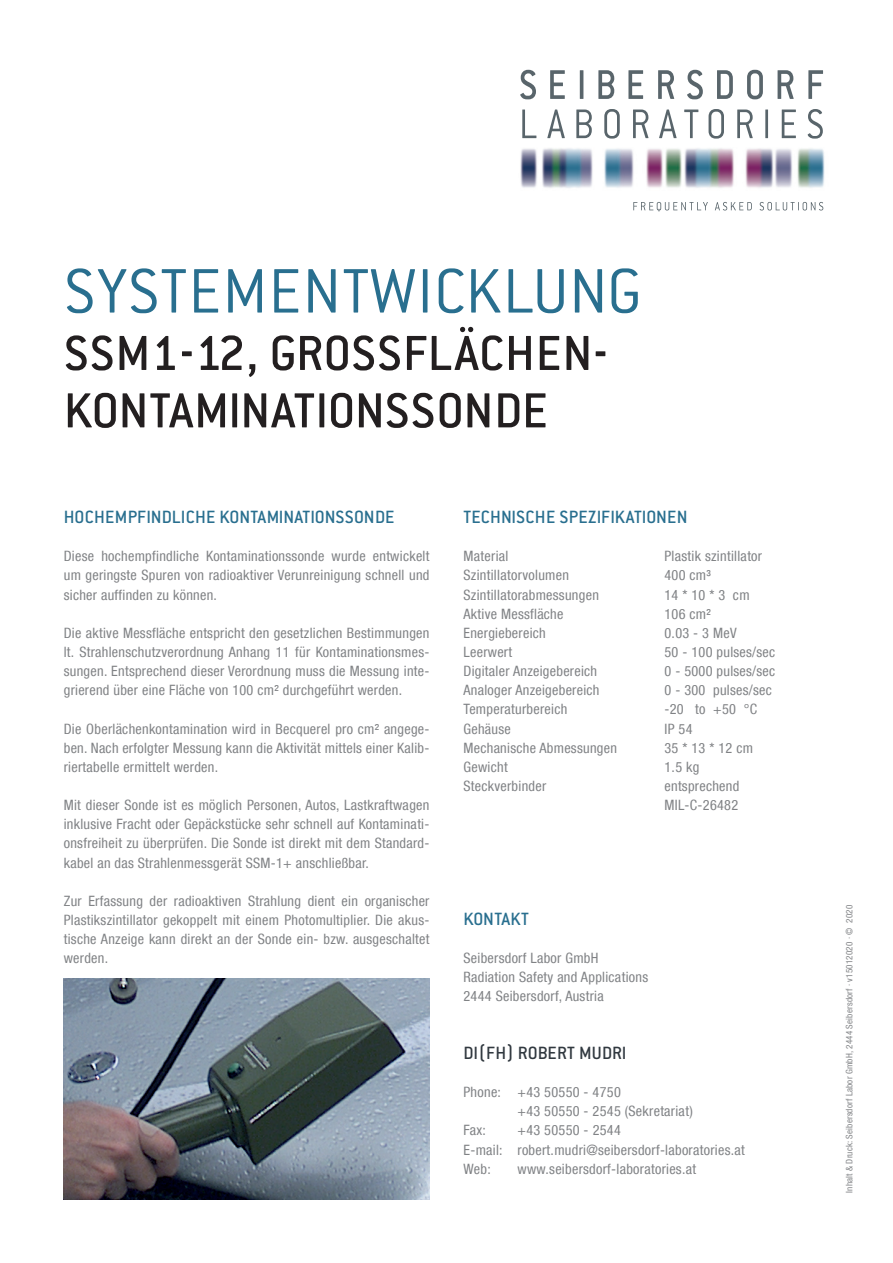
<style>
.page{position:relative;width:893px;height:1263px;background:#fff}
.page>*{position:absolute;margin:0;border:0;box-sizing:border-box;transform-origin:0 0}
.t1{font:300 69px "Conduit ITC Pro";letter-spacing:.015em;color:#296f8f}
.t2{font:500 54px/57.4px "Conduit ITC Pro";letter-spacing:.005em;color:#231f20}
.t3{font:500 19.5px "Conduit ITC Pro";letter-spacing:.015em;color:#296f8f}
.t4{font:500 19.5px "Conduit ITC Pro";color:#313940}
.t5{font:condensed 14.25px/19.2px "Helvetica Neue LT Com";letter-spacing:.02em;color:#808285;text-align:justify}
.t6{font:condensed 9px "Helvetica Neue LT Com";letter-spacing:.02em;color:#808285}
</style>
<div class="page">
<svg style="left:520px;top:70px;width:16px;height:29px"></svg>
<svg style="left:550px;top:70px;width:15px;height:29px"></svg>
<hr style="left:580px;top:70px;width:3px;height:29px;background:#59656b">
<svg style="left:598px;top:70px;width:16px;height:29px"></svg>
<svg style="left:628px;top:70px;width:15px;height:29px"></svg>
<svg style="left:658px;top:70px;width:16px;height:29px"></svg>
<svg style="left:687px;top:70px;width:16px;height:29px"></svg>
<svg style="left:717px;top:70px;width:16px;height:29px"></svg>
<svg style="left:747px;top:70px;width:16px;height:29px"></svg>
<svg style="left:778px;top:70px;width:16px;height:29px"></svg>
<svg style="left:808px;top:70px;width:15px;height:29px"></svg>
<svg style="left:522px;top:110px;width:14px;height:28px"></svg>
<svg style="left:547px;top:110px;width:18px;height:28px"></svg>
<svg style="left:576px;top:110px;width:16px;height:28px"></svg>
<svg style="left:604px;top:109px;width:16px;height:30px"></svg>
<svg style="left:633px;top:110px;width:15px;height:28px"></svg>
<svg style="left:659px;top:110px;width:18px;height:28px"></svg>
<svg style="left:684px;top:110px;width:14px;height:28px"></svg>
<svg style="left:709px;top:109px;width:15px;height:30px"></svg>
<svg style="left:737px;top:110px;width:16px;height:28px"></svg>
<hr style="left:765px;top:110px;width:3px;height:28px;background:#59656b">
<svg style="left:782px;top:110px;width:14px;height:28px"></svg>
<svg style="left:808px;top:109px;width:15px;height:30px"></svg>
<img style="left:520px;top:148px;width:305px;height:40px">
<svg style="left:633px;top:202px;width:75px;height:10px"></svg>
<svg style="left:715px;top:202px;width:37px;height:8px"></svg>
<svg style="left:760px;top:202px;width:63px;height:8px"></svg>
<img style="left:64px;top:979px;width:365px;height:220px">
<h1 class="t1" style="left:64px;top:254px;width:580px">SYSTEMENTWICKLUNG</h1>
<h2 class="t2" style="left:64px;top:324px;width:545px">SSM1-12, GROSSFLÄCHEN-<br>KONTAMINATIONSSONDE</h2>
<h3 class="t3" style="left:64px;top:506px;width:332px">HOCHEMPFINDLICHE KONTAMINATIONSSONDE</h3>
<p class="t5" style="left:64px;top:546px;width:367px">Diese hochempfindliche Kontaminationssonde wurde entwickelt um geringste Spuren von radioaktiver Verunreinigung schnell und sicher auffinden zu können.</p>
<p class="t5" style="left:64px;top:623px;width:367px">Die aktive Messfläche entspricht den gesetzlichen Bestimmungen lt. Strahlenschutzverordnung Anhang 11 für Kontaminationsmes&shy;sungen. Entsprechend dieser Verordnung muss die Messung inte&shy;grierend über eine Fläche von 100 cm² durchgeführt werden.</p>
<p class="t5" style="left:64px;top:719px;width:367px">Die Oberlächenkontamination wird in Becquerel pro cm² angege&shy;ben. Nach erfolgter Messung kann die Aktivität mittels einer Kalib&shy;riertabelle ermittelt werden.</p>
<p class="t5" style="left:64px;top:795px;width:367px">Mit dieser Sonde ist es möglich Personen, Autos, Lastkraftwagen inklusive Fracht oder Gepäckstücke sehr schnell auf Kontaminati&shy;onsfreiheit zu überprüfen. Die Sonde ist direkt mit dem Standard&shy;kabel an das Strahlenmessgerät SSM-1+ anschließbar.</p>
<p class="t5" style="left:64px;top:891px;width:367px">Zur Erfassung der radioaktiven Strahlung dient ein organischer Plastikszintillator gekoppelt mit einem Photomultiplier. Die akus&shy;tische Anzeige kann direkt an der Sonde ein- bzw. ausgeschaltet werden.</p>
<h3 class="t3" style="left:463px;top:506px;width:226px">TECHNISCHE SPEZIFIKATIONEN</h3>
<p class="t5" style="left:463px;top:546px;width:46px">Material</p>
<p class="t5" style="left:664px;top:546px;width:99px">Plastik szintillator</p>
<p class="t5" style="left:463px;top:566px;width:107px">Szintillatorvolumen</p>
<p class="t5" style="left:664px;top:566px;width:48px">400 cm³</p>
<p class="t5" style="left:463px;top:585px;width:137px">Szintillatorabmessungen</p>
<p class="t5" style="left:664px;top:585px;width:87px">14 * 10 * 3 cm</p>
<p class="t5" style="left:463px;top:604px;width:102px">Aktive Messfläche</p>
<p class="t5" style="left:664px;top:604px;width:48px">106 cm²</p>
<p class="t5" style="left:463px;top:623px;width:84px">Energiebereich</p>
<p class="t5" style="left:664px;top:623px;width:74px">0.03 - 3 MeV</p>
<p class="t5" style="left:463px;top:642px;width:50px">Leerwert</p>
<p class="t5" style="left:664px;top:642px;width:112px">50 - 100 pulses/sec</p>
<p class="t5" style="left:463px;top:661px;width:135px">Digitaler Anzeigebereich</p>
<p class="t5" style="left:664px;top:661px;width:112px">0 - 5000 pulses/sec</p>
<p class="t5" style="left:463px;top:680px;width:138px">Analoger Anzeigebereich</p>
<p class="t5" style="left:664px;top:680px;width:109px">0 - 300 pulses/sec</p>
<p class="t5" style="left:463px;top:700px;width:105px">Temperaturbereich</p>
<p class="t5" style="left:664px;top:700px;width:94px">-20 to +50 °C</p>
<p class="t5" style="left:463px;top:719px;width:49px">Gehäuse</p>
<p class="t5" style="left:664px;top:719px;width:30px">IP 54</p>
<p class="t5" style="left:463px;top:738px;width:155px">Mechanische Abmessungen</p>
<p class="t5" style="left:664px;top:738px;width:90px">35 * 13 * 12 cm</p>
<p class="t5" style="left:463px;top:757px;width:46px">Gewicht</p>
<p class="t5" style="left:664px;top:757px;width:36px">1.5 kg</p>
<p class="t5" style="left:463px;top:776px;width:84px">Steckverbinder</p>
<p class="t5" style="left:664px;top:776px;width:76px">entsprechend<br>MIL-C-26482</p>
<h3 class="t3" style="left:463px;top:908px;width:67px">KONTAKT</h3>
<p class="t5" style="left:463px;top:948px;width:186px;text-align:left">Seibersdorf Labor GmbH<br>Radiation Safety and Applications<br>2444 Seibersdorf, Austria</p>
<h3 class="t4" style="left:463px;top:1042px;width:165px">DI(FH) ROBERT MUDRI</h3>
<p class="t5" style="left:463px;top:1082px;width:159px">Phone: +43 50550 - 4750</p>
<p class="t5" style="left:517px;top:1101px;width:177px">+43 50550 - 2545 (Sekretariat)</p>
<p class="t5" style="left:463px;top:1120px;width:24px">Fax:</p>
<p class="t5" style="left:463px;top:1120px;width:283px;text-align:left;text-indent:54px">+43 50550 - 2544<br>E-mail: robert.mudri@seibersdorf-laboratories.at<br>Web:</p>
<p class="t5" style="left:518px;top:1159px;width:180px">www.seibersdorf-laboratories.at</p>
<p class="t6" style="left:844px;top:1193px;width:290px;rotate:-90deg">Inhalt &amp; Druck: Seibersdorf Labor GmbH, 2444 Seibersdorf · v15012020 · © 2020</p>
</div>
